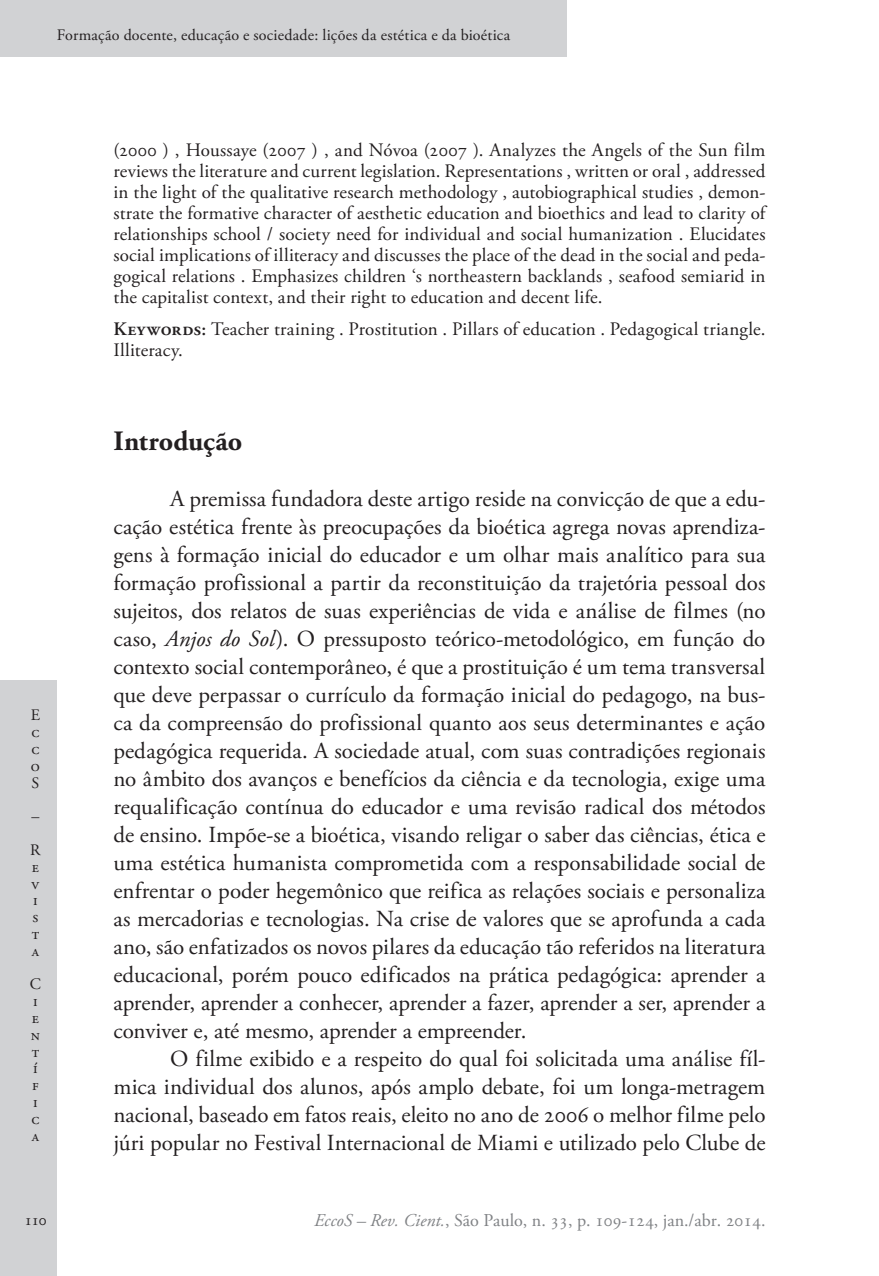
<style>
.page{position:relative;width:879px;height:1276px;background:#fff}
.page>*{position:absolute;margin:0;border:0;box-sizing:border-box;transform-origin:0 0}
.Ec_SubTitulo{font:700 28px "Adobe Garamond Pro";color:#231f20}
.Ec_Normal{font:23px/28px "Adobe Garamond Pro";letter-spacing:-.005em;color:#231f20;text-align:justify}
.Ec_a_resumo{font:19px/21px "Adobe Garamond Pro";color:#231f20;text-align:justify}
.t1{font:18px "Adobe Garamond Pro";color:#808285}
.Ec_xxCantoSsups{font:16px "Adobe Garamond Pro";letter-spacing:.015em;color:#231f20}
.Ec_zxPaginador{font:16px "Adobe Garamond Pro";color:#231f20}
.s1{font-weight:600}
.s2{font-style:italic}
</style>
<div class="page">
<div style="left:0;top:680px;width:57px;height:596px;background:#d1d2d4"></div>
<div style="left:0;top:0;width:567px;height:57px;background:#d1d2d4"></div>
<p class="Ec_xxCantoSsups" style="left:57px;top:25px;width:455px">Formação docente, educação e sociedade: lições da estética e da bioética</p>
<p class="Ec_zxPaginador" style="left:31px;top:706px;width:11px">E</p>
<p class="Ec_zxPaginador" style="left:31px;top:722px;width:10px">c</p>
<p class="Ec_zxPaginador" style="left:31px;top:739px;width:10px">c</p>
<p class="Ec_zxPaginador" style="left:31px;top:756px;width:11px">o</p>
<p class="Ec_zxPaginador" style="left:32px;top:773px;width:9px">S</p>
<p class="Ec_zxPaginador" style="left:31px;top:806px;width:9px">–</p>
<p class="Ec_zxPaginador" style="left:30px;top:840px;width:12px">R</p>
<p class="Ec_zxPaginador" style="left:32px;top:857px;width:9px">e</p>
<p class="Ec_zxPaginador" style="left:32px;top:874px;width:9px">v</p>
<p class="Ec_zxPaginador" style="left:33px;top:890px;width:6px">i</p>
<p class="Ec_zxPaginador" style="left:32px;top:907px;width:7px">s</p>
<p class="Ec_zxPaginador" style="left:32px;top:924px;width:9px">t</p>
<p class="Ec_zxPaginador" style="left:32px;top:941px;width:9px">a</p>
<p class="Ec_zxPaginador" style="left:30px;top:974px;width:13px">C</p>
<p class="Ec_zxPaginador" style="left:33px;top:991px;width:6px">i</p>
<p class="Ec_zxPaginador" style="left:32px;top:1008px;width:9px">e</p>
<p class="Ec_zxPaginador" style="left:31px;top:1025px;width:11px">n</p>
<p class="Ec_zxPaginador" style="left:32px;top:1042px;width:9px">t</p>
<p class="Ec_zxPaginador" style="left:33px;top:1058px;width:6px">í</p>
<p class="Ec_zxPaginador" style="left:32px;top:1075px;width:8px">f</p>
<p class="Ec_zxPaginador" style="left:33px;top:1092px;width:6px">i</p>
<p class="Ec_zxPaginador" style="left:31px;top:1109px;width:10px">c</p>
<p class="Ec_zxPaginador" style="left:32px;top:1126px;width:9px">a</p>
<p class="Ec_a_resumo" style="left:113px;top:140px;width:656px">(2000 ) , Houssaye (2007 ) , and Nóvoa (2007 ). Analyzes the Angels of the Sun film reviews the literature and current legislation. Representations , written or oral , addressed in the light of the qualitative research methodology , autobiographical studies , demon&shy;strate the formative character of aesthetic education and bioethics and lead to clarity of relationships school / society need for individual and social humanization . Elucidates social implications of illiteracy and discusses the place of the dead in the social and peda&shy;gogical relations . Emphasizes children ‘s northeastern backlands , seafood semiarid in the capitalist context, and their right to education and decent life.</p>
<p class="Ec_a_resumo" style="left:113px;top:319px;width:653px"><span class="s1">Keywords:</span> Teacher training . Prostitution . Pillars of education . Pedagogical triangle.<br>Illiteracy.</p>
<p class="Ec_SubTitulo" style="left:113px;top:425px;width:130px">Introdução</p>
<p class="Ec_Normal" style="left:113px;top:486px;width:654px;text-indent:57px">A premissa fundadora deste artigo reside na convicção de que a edu&shy;cação estética frente às preocupações da bioética agrega novas aprendiza&shy;gens à formação inicial do educador e um olhar mais analítico para sua formação profissional a partir da reconstituição da trajetória pessoal dos sujeitos, dos relatos de suas experiências de vida e análise de filmes (no caso, <span class="s2">Anjos do Sol</span>). O pressuposto teórico-metodológico, em função do contexto social contemporâneo, é que a prostituição é um tema transversal que deve perpassar o currículo da formação inicial do pedagogo, na bus&shy;ca da compreensão do profissional quanto aos seus determinantes e ação pedagógica requerida. A sociedade atual, com suas contradições regionais no âmbito dos avanços e benefícios da ciência e da tecnologia, exige uma requalificação contínua do educador e uma revisão radical dos métodos de ensino. Impõe-se a bioética, visando religar o saber das ciências, ética e uma estética humanista comprometida com a responsabilidade social de enfrentar o poder hegemônico que reifica as relações sociais e personaliza as mercadorias e tecnologias. Na crise de valores que se aprofunda a cada ano, são enfatizados os novos pilares da educação tão referidos na literatura educacional, porém pouco edificados na prática pedagógica: aprender a aprender, aprender a conhecer, aprender a fazer, aprender a ser, aprender a conviver e, até mesmo, aprender a empreender.</p>
<p class="Ec_Normal" style="left:113px;top:1046px;width:653px;text-indent:57px">O filme exibido e a respeito do qual foi solicitada uma análise fíl&shy;mica individual dos alunos, após amplo debate, foi um longa-metragem nacional, baseado em fatos reais, eleito no ano de 2006 o melhor filme pelo júri popular no Festival Internacional de Miami e utilizado pelo Clube de</p>
<p class="Ec_zxPaginador" style="left:24px;top:1210px;width:24px">110</p>
<p class="t1" style="left:314px;top:1209px;width:453px"><span class="s2">EccoS – Rev. Cient.</span>, São Paulo, n. 33, p. 109-124, jan./abr. 2014.</p>
</div>
